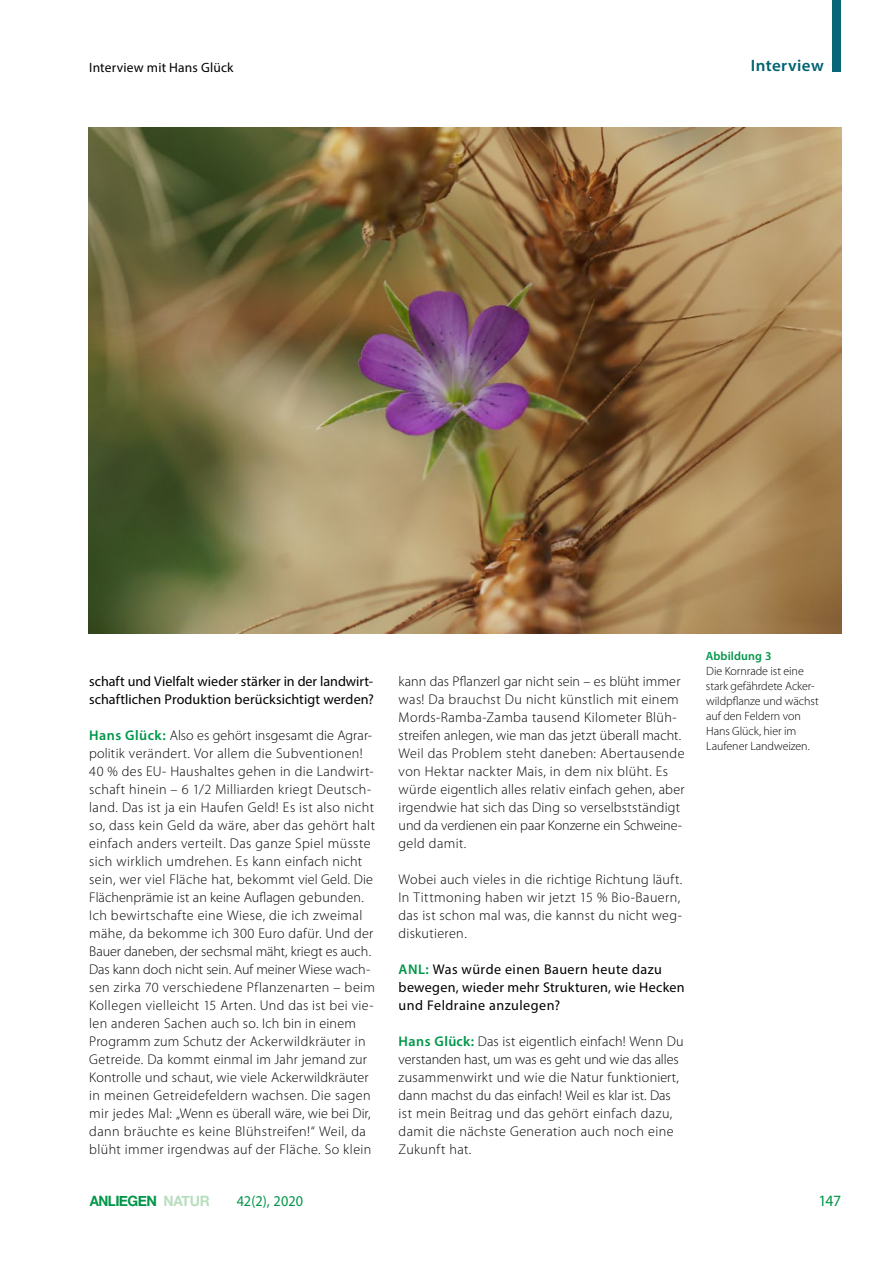
<style>
.page{position:relative;width:893px;height:1263px;background:#fff}
.page>*{position:absolute;margin:0;border:0;box-sizing:border-box;transform-origin:0 0}
.t1{font:600 16.5px "Myriad Pro";letter-spacing:.025em;color:#006272}
.t2{font:15.75px "Myriad Pro";color:#009649}
.t3{font:15px "Myriad Pro";letter-spacing:.005em;color:#009649;scale:.95 1}
.t4{font:700 14.25px "Helvetica Neue";letter-spacing:-.035em;color:#009649;scale:.94 1}
.P1__Fließtext_2Sp{font:300 14.1px/18px "Myriad Pro";letter-spacing:.025em;color:#000}
.P1__Fließtext_2Sp-2{font:14.1px/18px "Myriad Pro";letter-spacing:.015em;color:#000}
.t5{font:13.5px "Myriad Pro";letter-spacing:.015em;color:#000}
.P5__Bildlegende{font:300 12px/15px "Myriad Pro";letter-spacing:-.005em;color:#000}
.s1{font-weight:600;color:#009649}
.s2{color:rgb(112 188 126/.5)}
</style>
<div class="page">
<img style="left:88px;top:128px;width:753px;height:505px">
<div style="left:833px;top:0;width:8px;height:71px;background:#086676"></div>
<p class="t5" style="left:89px;top:59px;width:146px">Interview mit Hans Glück</p>
<p class="t1" style="left:751px;top:55px;width:74px">Interview</p>
<p class="P1__Fließtext_2Sp-2" style="left:89px;top:672px;width:286px">schaft und Vielfalt wieder stärker in der landwirt&shy;schaftlichen Produktion berücksichtigt werden?</p>
<p class="P1__Fließtext_2Sp" style="left:89px;top:726px;width:287px"><span class="s1">Hans Glück:</span> Also es gehört insgesamt die Agrar&shy;politik verändert. Vor allem die Subventionen!<br>40 % des EU- Haushaltes gehen in die Landwirt&shy;schaft hinein – 6 1/2 Milliarden kriegt Deutsch&shy;land. Das ist ja ein Haufen Geld! Es ist also nicht so, dass kein Geld da wäre, aber das gehört halt einfach anders verteilt. Das ganze Spiel müsste sich wirklich umdrehen. Es kann einfach nicht sein, wer viel Fläche hat, bekommt viel Geld. Die Flächenprämie ist an keine Auflagen gebunden.<br>Ich bewirtschafte eine Wiese, die ich zweimal mähe, da bekomme ich 300 Euro dafür. Und der Bauer daneben, der sechsmal mäht, kriegt es auch.<br>Das kann doch nicht sein. Auf meiner Wiese wach&shy;sen zirka 70 verschiedene Pflanzenarten – beim Kollegen vielleicht 15 Arten. Und das ist bei vie&shy;len anderen Sachen auch so. Ich bin in einem Programm zum Schutz der Ackerwildkräuter in Getreide. Da kommt einmal im Jahr jemand zur Kontrolle und schaut, wie viele Ackerwildkräuter in meinen Getreidefeldern wachsen. Die sagen mir jedes Mal: „Wenn es überall wäre, wie bei Dir, dann bräuchte es keine Blühstreifen!“ Weil, da blüht immer irgendwas auf der Fläche. So klein</p>
<p class="P1__Fließtext_2Sp" style="left:399px;top:672px;width:287px">kann das Pflanzerl gar nicht sein – es blüht immer was! Da brauchst Du nicht künstlich mit einem Mords-Ramba-Zamba tausend Kilometer Blüh&shy;streifen anlegen, wie man das jetzt überall macht.<br>Weil das Problem steht daneben: Abertausende von Hektar nackter Mais, in dem nix blüht. Es würde eigentlich alles relativ einfach gehen, aber irgendwie hat sich das Ding so verselbstständigt und da verdienen ein paar Konzerne ein Schweine&shy;geld damit.</p>
<p class="P1__Fließtext_2Sp" style="left:399px;top:870px;width:285px">Wobei auch vieles in die richtige Richtung läuft.<br>In Tittmoning haben wir jetzt 15 % Bio-Bauern, das ist schon mal was, die kannst du nicht weg&shy;diskutieren.</p>
<p class="P1__Fließtext_2Sp-2" style="left:399px;top:960px;width:287px"><span class="s1">ANL:</span> Was würde einen Bauern heute dazu bewegen, wieder mehr Strukturen, wie Hecken und Feldraine anzulegen?</p>
<p class="P1__Fließtext_2Sp" style="left:399px;top:1032px;width:286px"><span class="s1">Hans Glück:</span> Das ist eigentlich einfach! Wenn Du verstanden hast, um was es geht und wie das alles zusammenwirkt und wie die Natur funktioniert, dann machst du das einfach! Weil es klar ist. Das ist mein Beitrag und das gehört einfach dazu, damit die nächste Generation auch noch eine Zukunft hat.</p>
<p class="P5__Bildlegende" style="left:706px;top:649px;width:115px"><span class="s1">Abbildung 3<br></span>Die Kornrade ist eine stark gefährdete Acker&shy;wildpflanze und wächst auf den Feldern von<br>Hans Glück, hier im<br>Laufener Landweizen.</p>
<p class="t4" style="left:90px;top:1189px;width:129px">ANLIEGEN <span class="s2">NATUR</span></p>
<p class="t3" style="left:237px;top:1191px;width:71px">42(2), 2020</p>
<p class="t2" style="left:818px;top:1191px;width:24px">147</p>
</div>
